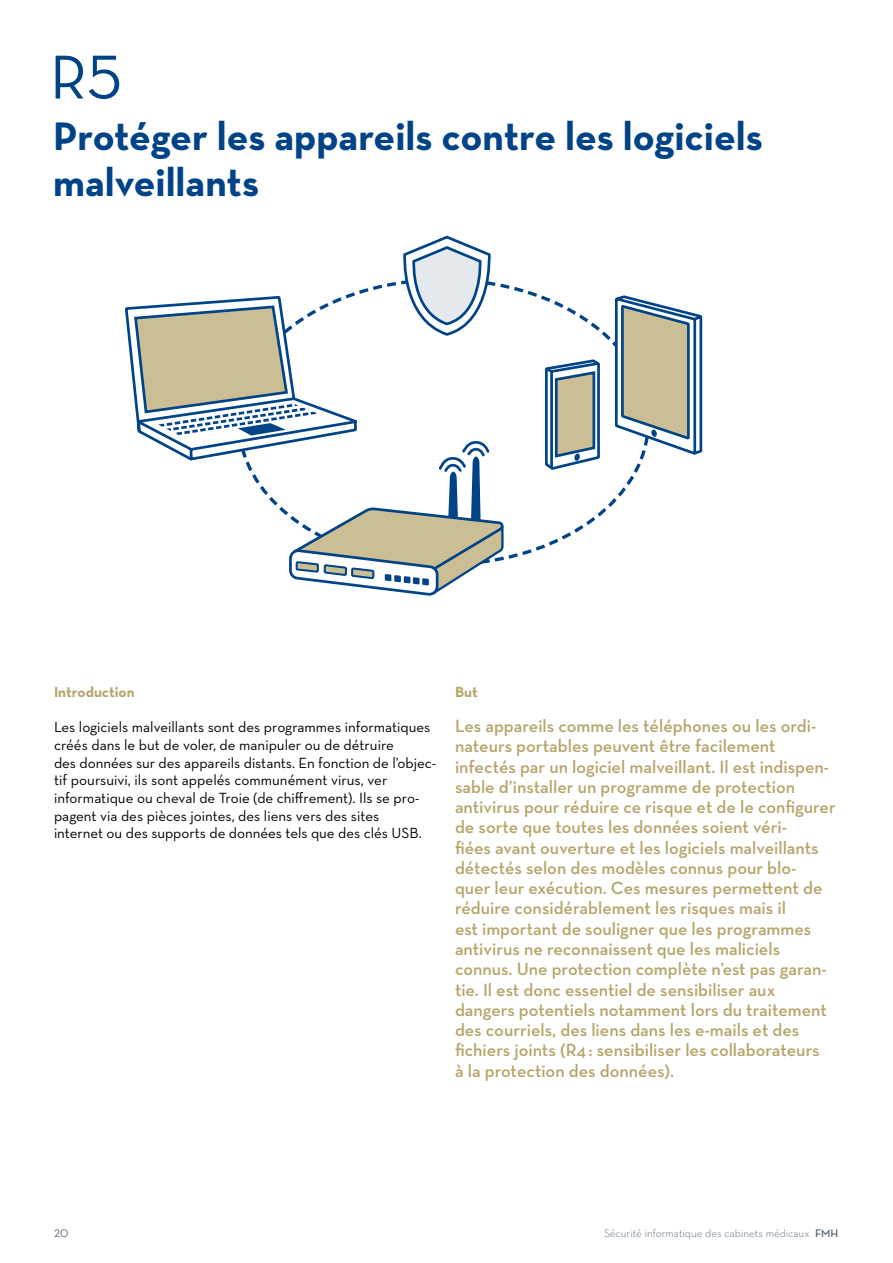
<style>
.page{position:relative;width:893px;height:1263px;background:#fff}
.page>*{position:absolute;margin:0;border:0;box-sizing:border-box;transform-origin:0 0}
.Title_1_Nummer{font:63px "Neutraface Text";color:#004386}
.Title_1{font:700 40.5px/46.5px "Neutraface Text";color:#004386}
.Zweck_Ziel_Text{font:600 18px/20.2px "Neutraface Text";color:#b5a56b}
.Text{font:15px/17.7px "Neutraface Text";color:#000}
.Text_Sub_Title{font:700 15px "Neutraface Text";color:#b5a56b}
.t1{font:300 11.25px "Neutraface Text";color:#536575}
.t2{font:11.25px "Neutraface Text";color:#536575}
.s1{font-weight:600}
</style>
<div class="page">
<svg style="left:505px;top:284px;width:139px;height:275px"></svg>
<svg style="left:543px;top:358px;width:58px;height:114px"></svg>
<div style="left:574px;top:453px;width:6px;height:8px;background:#004386;border-radius:50%"></div>
<svg style="left:614px;top:294px;width:89px;height:163px"></svg>
<svg style="left:125px;top:235px;width:380px;height:361px"></svg>
<p class="Title_1_Nummer" style="left:50px;top:38px;width:74px">R5</p>
<p class="Title_1" style="left:53px;top:113px;width:711px">Protéger les appareils contre les logiciels malveillants</p>
<p class="Text_Sub_Title" style="left:54px;top:682px;width:82px">Introduction</p>
<p class="Text" style="left:54px;top:718px;width:384px">Les logiciels malveillants sont des programmes informatiques créés dans le but de voler, de manipuler ou de détruire<br>des données sur des appareils distants. En fonction de l’objec&shy;tif poursuivi, ils sont appelés communément virus, ver informatique ou cheval de Troie (de chiffrement). Ils se pro&shy;pagent via des pièces jointes, des liens vers des sites<br>internet ou des supports de données tels que des clés USB.</p>
<p class="Text_Sub_Title" style="left:455px;top:682px;width:24px">But</p>
<p class="Zweck_Ziel_Text" style="left:455px;top:716px;width:382px">Les appareils comme les téléphones ou les ordi&shy;nateurs portables peuvent être facilement infectés par un logiciel malveillant. Il est indispen&shy;sable d’installer un programme de protection antivirus pour réduire ce risque et de le configurer de sorte que toutes les données soient véri-<br>fiées avant ouverture et les logiciels malveillants détectés selon des modèles connus pour blo-<br>quer leur exécution. Ces mesures permettent de réduire considérablement les risques mais il<br>est important de souligner que les programmes antivirus ne reconnaissent que les maliciels connus. Une protection complète n’est pas garan&shy;tie. Il est donc essentiel de sensibiliser aux dangers potentiels notamment lors du traitement des courriels, des liens dans les e-mails et des fichiers joints (R4: sensibiliser les collaborateurs<br>à la protection des données).</p>
<p class="t2" style="left:54px;top:1226px;width:16px">20</p>
<p class="t1" style="left:604px;top:1226px;width:236px">Sécurité informatique des cabinets médicaux <span class="s1">FMH</span></p>
</div>
